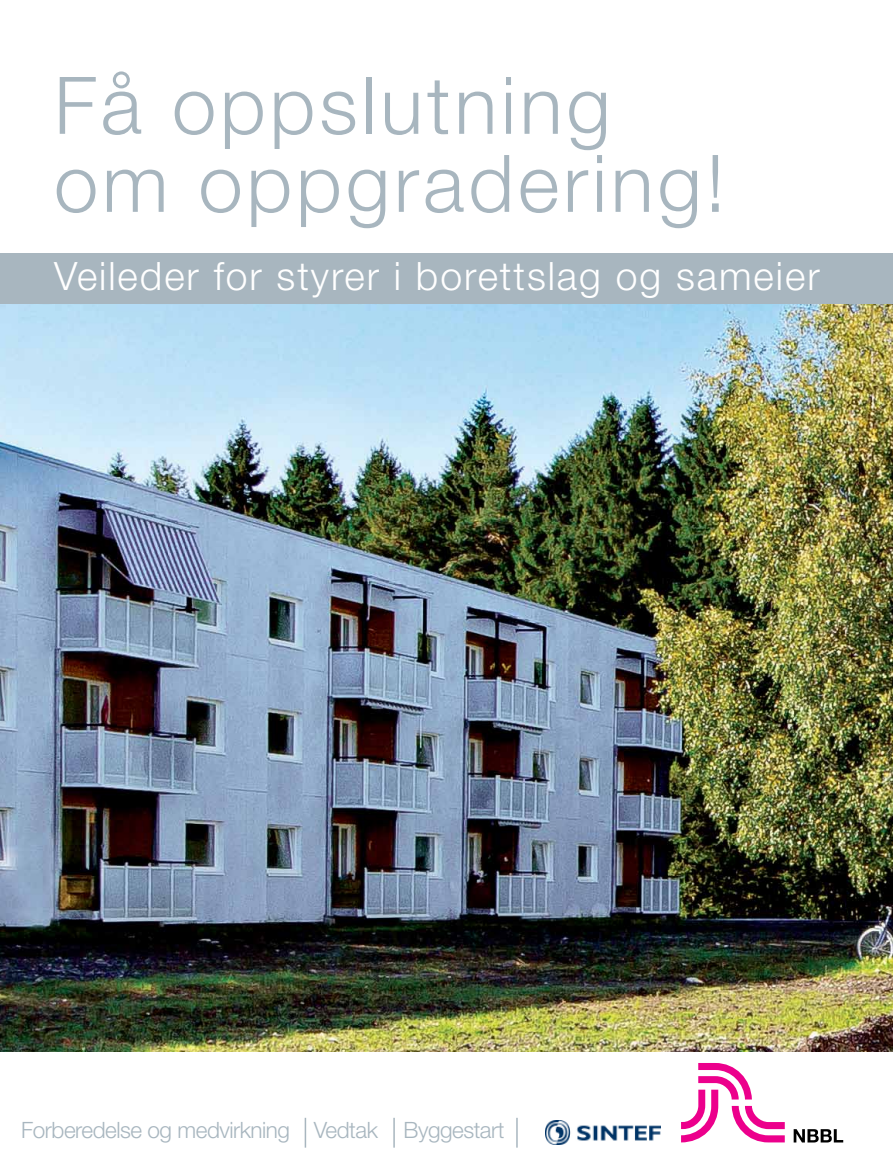
<style>
.page{position:relative;width:893px;height:1170px;background:#fff}
.page>*{position:absolute;margin:0;border:0;box-sizing:border-box;transform-origin:0 0}
.t1{font:300 79.5px/78px "Helvetica Neue";letter-spacing:.05em;color:#a8b6bf}
.t2{font:300 39.15px "Helvetica Neue";letter-spacing:.05em;color:#fff}
.t3{font:300 22.5px "Helvetica Neue";letter-spacing:-.02em;color:#a8b6bf}
</style>
<div class="page">
<img style="left:0;top:303px;width:892px;height:748px">
<div style="left:0;top:253px;width:892px;height:50px;background:#a8b6bf"></div>
<hr style="left:305px;top:1117px;width:1px;height:30px;background:#a8b6bf">
<hr style="left:393px;top:1117px;width:2px;height:30px;background:#a8b6bf">
<hr style="left:516px;top:1117px;width:2px;height:30px;background:#a8b6bf">
<svg style="left:681px;top:1063px;width:104px;height:79px"></svg>
<svg style="left:794px;top:1129px;width:49px;height:13px"></svg>
<img style="left:545px;top:1120px;width:115px;height:24px">
<h1 class="t1" style="left:54px;top:65px;width:672px">Få oppslutning om oppgradering!</h1>
<h2 class="t2" style="left:54px;top:252px;width:767px">Veileder for styrer i borettslag og sameier</h2>
<p class="t3" style="left:21px;top:1116px;width:485px">Forberedelse og medvirkning Vedtak Byggestart</p>
</div>
